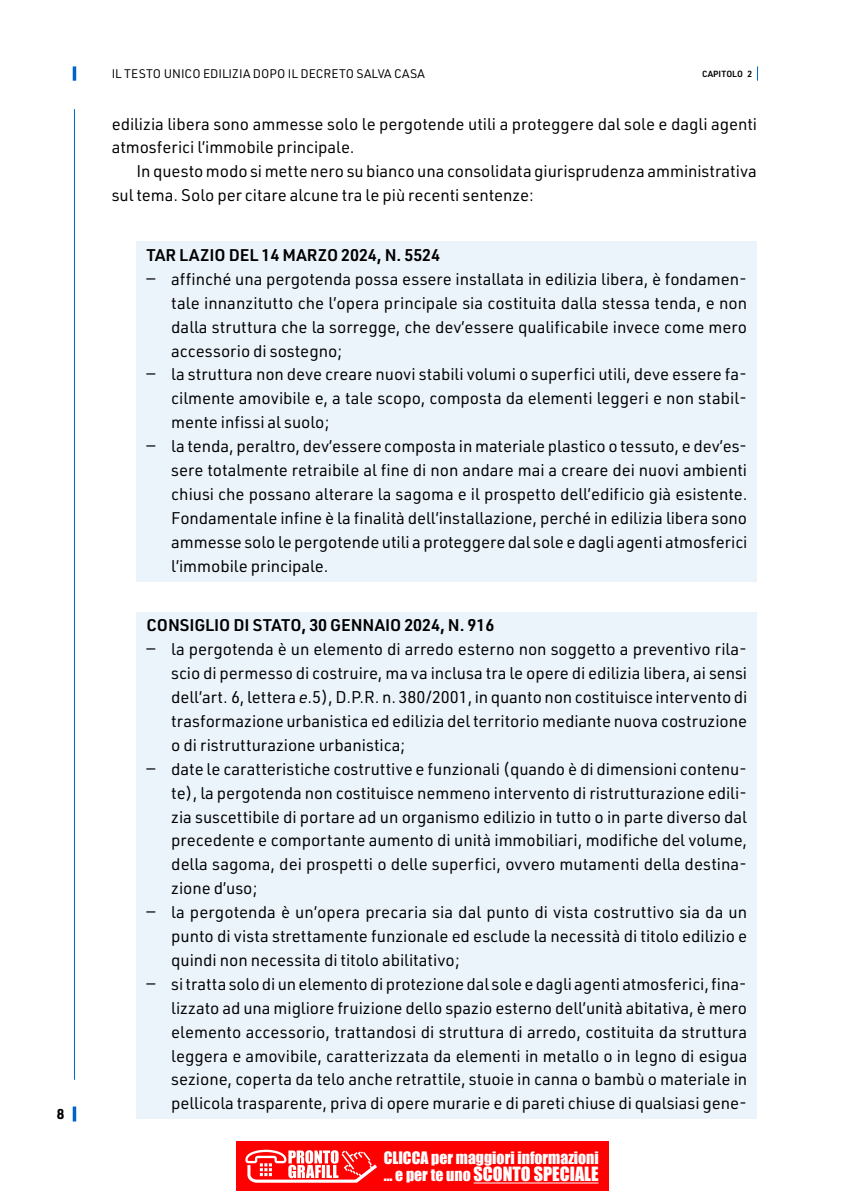
<style>
.page{position:relative;width:844px;height:1191px;background:#fff}
.page>*{position:absolute;margin:0;border:0;box-sizing:border-box;transform-origin:0 0}
.t1{font:18.03px "Impact";color:#fff}
.t2{font:16.62px/24px "URWDIN";letter-spacing:-.005em;color:#000}
.t3{font:600 16.62px "URWDIN";letter-spacing:-.005em;color:#000}
.t4{font:15.75px "Impact";color:#fff}
.t5{font:700 14px "URWDIN";color:#000}
.t6{font:12.25px "URWDIN";color:#000}
.t7{font:600 8.75px "URWDIN";letter-spacing:.015em;color:#000}
.s1{font-style:italic}
.s2{font-size:15.75px}
</style>
<div class="page">
<hr style="left:74px;top:109px;width:1px;height:970px;background:#0064c8">
<hr style="left:73px;top:1106px;width:3px;height:15px;background:#0064c8">
<hr style="left:73px;top:66px;width:3px;height:15px;background:#0064c8">
<div style="left:136px;top:242px;width:620px;height:29px;background:#ebf3fb"></div>
<div style="left:136px;top:265px;width:620px;height:101px;background:#ebf3fb"></div>
<div style="left:136px;top:361px;width:620px;height:77px;background:#ebf3fb"></div>
<div style="left:136px;top:433px;width:620px;height:148px;background:#ebf3fb"></div>
<div style="left:136px;top:612px;width:620px;height:29px;background:#ebf3fb"></div>
<div style="left:136px;top:636px;width:620px;height:124px;background:#ebf3fb"></div>
<div style="left:136px;top:755px;width:620px;height:149px;background:#ebf3fb"></div>
<div style="left:136px;top:898px;width:620px;height:77px;background:#ebf3fb"></div>
<div style="left:136px;top:970px;width:620px;height:149px;background:#ebf3fb"></div>
<div style="left:236px;top:1141px;width:372px;height:50px;background:#f00"></div>
<hr style="left:473px;top:1182px;width:125px;height:1px;background:#fff">
<svg style="left:245px;top:1149px;width:132px;height:34px"></svg>
<p class="t5" style="left:57px;top:1104px;width:9px">8</p>
<p class="t6" style="left:112px;top:65px;width:315px">IL TESTO UNICO EDILIZIA DOPO IL DECRETO SALVA CASA</p>
<p class="t7" style="left:702px;top:68px;width:51px">CAPITOLO 2</p>
<p class="t2" style="left:112px;top:111px;width:646px">edilizia libera sono ammesse solo le pergotende utili a proteggere dal sole e dagli agenti atmosferici l’immobile principale.</p>
<p class="t2" style="left:112px;top:159px;width:646px;text-indent:25px">In questo modo si mette nero su bianco una consolidata giurisprudenza amministrativa sul tema. Solo per citare alcune tra le più recenti sentenze:</p>
<p class="t3" style="left:146px;top:244px;width:295px">TAR LAZIO DEL 14 MARZO 2024, N. 5524</p>
<p class="t2" style="left:146px;top:266px;width:602px">― affinché una pergotenda possa essere installata in edilizia libera, è fondamen-</p>
<p class="t2" style="left:171px;top:290px;width:577px">tale innanzitutto che l’opera principale sia costituita dalla stessa tenda, e non</p>
<p class="t2" style="left:171px;top:314px;width:577px">dalla struttura che la sorregge, che dev’essere qualificabile invece come mero</p>
<p class="t2" style="left:171px;top:338px;width:172px">accessorio di sostegno;</p>
<p class="t2" style="left:146px;top:362px;width:602px">― la struttura non deve creare nuovi stabili volumi o superfici utili, deve essere fa-</p>
<p class="t2" style="left:171px;top:386px;width:577px">cilmente amovibile e, a tale scopo, composta da elementi leggeri e non stabil-</p>
<p class="t2" style="left:171px;top:410px;width:160px">mente infissi al suolo;</p>
<p class="t2" style="left:146px;top:434px;width:602px">― la tenda, peraltro, dev’essere composta in materiale plastico o tessuto, e dev’es-</p>
<p class="t2" style="left:171px;top:457px;width:577px">sere totalmente retraibile al fine di non andare mai a creare dei nuovi ambienti</p>
<p class="t2" style="left:171px;top:481px;width:577px">chiusi che possano alterare la sagoma e il prospetto dell’edificio già esistente.</p>
<p class="t2" style="left:171px;top:505px;width:577px">Fondamentale infine è la finalità dell’installazione, perché in edilizia libera sono</p>
<p class="t2" style="left:171px;top:529px;width:577px">ammesse solo le pergotende utili a proteggere dal sole e dagli agenti atmosferici</p>
<p class="t2" style="left:171px;top:553px;width:159px">l’immobile principale.</p>
<p class="t3" style="left:146px;top:614px;width:349px">CONSIGLIO DI STATO, 30 GENNAIO 2024, N. 916</p>
<p class="t2" style="left:146px;top:637px;width:602px">― la pergotenda è un elemento di arredo esterno non soggetto a preventivo rila-</p>
<p class="t2" style="left:171px;top:661px;width:577px">scio di permesso di costruire, ma va inclusa tra le opere di edilizia libera, ai sensi</p>
<p class="t2" style="left:171px;top:684px;width:577px">dell’art. 6, lettera <span class="s1">e</span>.5), D.P.R. n. 380/2001, in quanto non costituisce intervento di</p>
<p class="t2" style="left:171px;top:708px;width:577px">trasformazione urbanistica ed edilizia del territorio mediante nuova costruzione</p>
<p class="t2" style="left:171px;top:732px;width:235px">o di ristrutturazione urbanistica;</p>
<p class="t2" style="left:146px;top:756px;width:602px">― date le caratteristiche costruttive e funzionali (quando è di dimensioni contenu-</p>
<p class="t2" style="left:171px;top:780px;width:577px">te), la pergotenda non costituisce nemmeno intervento di ristrutturazione edili-</p>
<p class="t2" style="left:171px;top:804px;width:577px">zia suscettibile di portare ad un organismo edilizio in tutto o in parte diverso dal</p>
<p class="t2" style="left:171px;top:828px;width:577px">precedente e comportante aumento di unità immobiliari, modifiche del volume,</p>
<p class="t2" style="left:171px;top:852px;width:577px">della sagoma, dei prospetti o delle superfici, ovvero mutamenti della destina-</p>
<p class="t2" style="left:171px;top:876px;width:88px">zione d’uso;</p>
<p class="t2" style="left:146px;top:899px;width:602px">― la pergotenda è un’opera precaria sia dal punto di vista costruttivo sia da un</p>
<p class="t2" style="left:171px;top:923px;width:577px">punto di vista strettamente funzionale ed esclude la necessità di titolo edilizio e</p>
<p class="t2" style="left:171px;top:947px;width:290px">quindi non necessita di titolo abilitativo;</p>
<p class="t2" style="left:146px;top:971px;width:601px">― si tratta solo di un elemento di protezione dal sole e dagli agenti atmosferici, fina-</p>
<p class="t2" style="left:171px;top:995px;width:577px">lizzato ad una migliore fruizione dello spazio esterno dell’unità abitativa, è mero</p>
<p class="t2" style="left:171px;top:1019px;width:577px">elemento accessorio, trattandosi di struttura di arredo, costituita da struttura</p>
<p class="t2" style="left:171px;top:1043px;width:577px">leggera e amovibile, caratterizzata da elementi in metallo o in legno di esigua</p>
<p class="t2" style="left:171px;top:1067px;width:577px">sezione, coperta da telo anche retrattile, stuoie in canna o bambù o materiale in</p>
<p class="t2" style="left:171px;top:1091px;width:577px">pellicola trasparente, priva di opere murarie e di pareti chiuse di qualsiasi gene-</p>
<p class="t4" style="left:383px;top:1145px;width:216px">CLICCA per maggiori informazioni</p>
<p class="t1" style="left:383px;top:1160px;width:216px"><span class="s2">… e per te uno</span> SCONTO SPECIALE</p>
</div>
